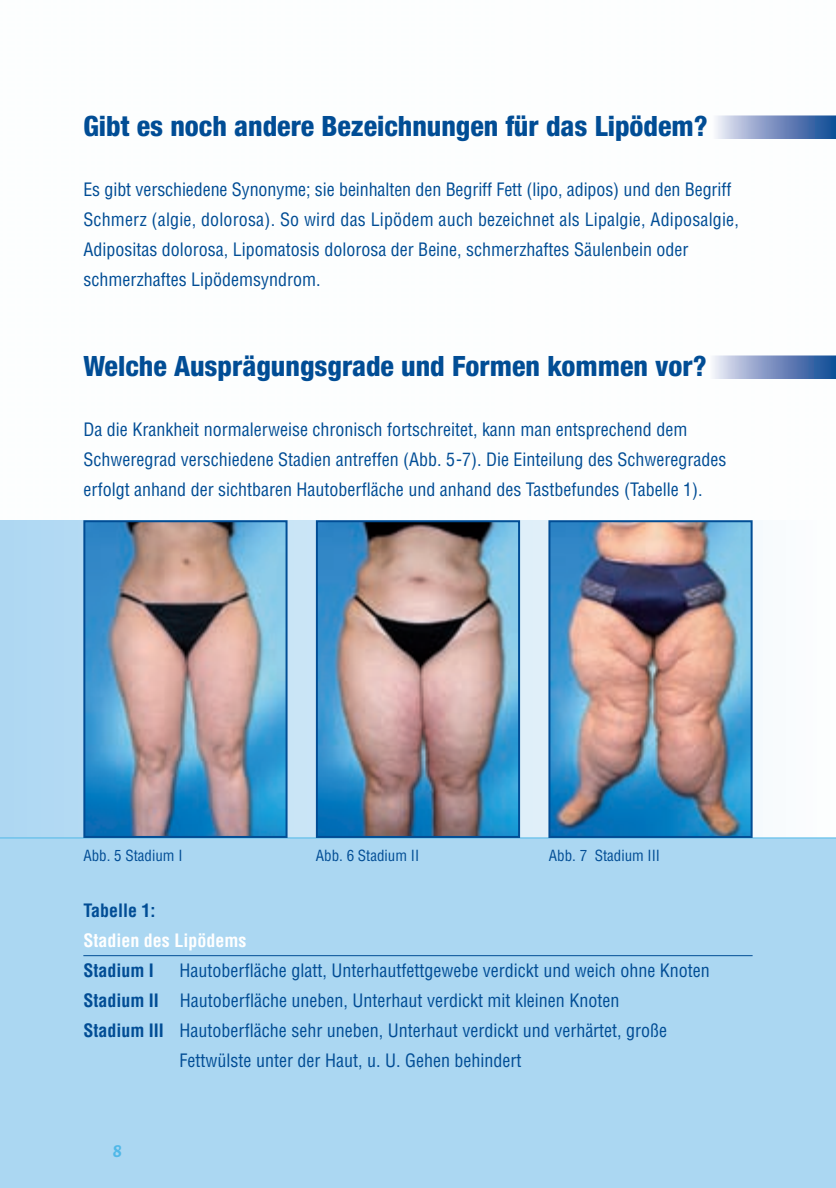
<style>
.page{position:relative;width:836px;height:1188px;background:#fff}
.page>*{position:absolute;margin:0;border:0;box-sizing:border-box;transform-origin:0 0}
.t1{font:800 condensed 28px "Helvetica Neue";color:#014d95}
.t2{font:condensed 18px/30px "Helvetica";color:#014d95}
.t3{font:700 condensed 18px "Helvetica";color:#fff}
.t4{font:700 condensed 18px "Helvetica";color:#014d95}
.t5{font:700 18px "Flora";color:#50b8e8}
.t6{font:condensed 15px "Helvetica";color:#014d95}
.s1{font-weight:700}
</style>
<div class="page">
<img style="left:715px;top:115px;width:121px;height:23px">
<img style="left:712px;top:355px;width:124px;height:23px">
<svg style="left:0;top:520px;width:753px;height:317px;background:#bddef3"></svg>
<div style="left:0;top:837px;width:836px;height:350px;background:#abd7f2"></div>
<hr style="left:0;top:837px;width:836px;height:1px;background:#50b8e8">
<hr style="left:83px;top:955px;width:669px;height:1px;background:#014d95">
<img style="left:86px;top:523px;width:198px;height:311px">
<div style="left:83px;top:520px;width:204px;height:317px;border:2px solid #014d95"></div>
<img style="left:319px;top:523px;width:198px;height:311px">
<div style="left:316px;top:520px;width:204px;height:317px;border:2px solid #014d95"></div>
<img style="left:551px;top:523px;width:198px;height:311px">
<div style="left:548px;top:520px;width:204px;height:317px;border:2px solid #014d95"></div>
<h1 class="t1" style="left:83px;top:116px;width:626px">Gibt es noch andere Bezeichnungen für das Lipödem?</h1>
<p class="t2" style="left:83px;top:176px;width:657px">Es gibt verschiedene Synonyme; sie beinhalten den Begriff Fett (lipo, adipos) und den Begriff Schmerz (algie, dolorosa). So wird das Lipödem auch bezeichnet als Lipalgie, Adiposalgie, Adipositas dolorosa, Lipomatosis dolorosa der Beine, schmerzhaftes Säulenbein oder schmerzhaftes Lipödemsyndrom.</p>
<h1 class="t1" style="left:83px;top:356px;width:625px">Welche Ausprägungsgrade und Formen kommen vor?</h1>
<p class="t2" style="left:83px;top:416px;width:644px">Da die Krankheit normalerweise chronisch fortschreitet, kann man entsprechend dem<br>Schweregrad verschiedene Stadien antreffen (Abb. 5-7). Die Einteilung des Schweregrades erfolgt anhand der sichtbaren Hautoberfläche und anhand des Tastbefundes (Tabelle 1).</p>
<p class="t6" style="left:83px;top:849px;width:101px">Abb. 5 Stadium I</p>
<p class="t6" style="left:316px;top:849px;width:105px">Abb. 6 Stadium II</p>
<p class="t6" style="left:549px;top:849px;width:113px">Abb. 7 Stadium III</p>
<p class="t4" style="left:83px;top:903px;width:74px">Tabelle 1:</p>
<p class="t3" style="left:83px;top:933px;width:164px">Stadien des Lipödems</p>
<p class="t4" style="left:83px;top:963px;width:72px">Stadium I</p>
<p class="t2" style="left:180px;top:956px;width:531px">Hautoberfläche glatt, Unterhautfettgewebe verdickt und weich ohne Knoten</p>
<p class="t2" style="left:83px;top:986px;width:537px"><span class="s1">Stadium II</span> Hautoberfläche uneben, Unterhaut verdickt mit kleinen Knoten</p>
<p class="t2" style="left:83px;top:1016px;width:585px"><span class="s1">Stadium III</span> Hautoberfläche sehr uneben, Unterhaut verdickt und verhärtet, große</p>
<p class="t2" style="left:180px;top:1046px;width:343px">Fettwülste unter der Haut, u. U. Gehen behindert</p>
<p class="t5" style="left:113px;top:1143px;width:10px">8</p>
</div>
